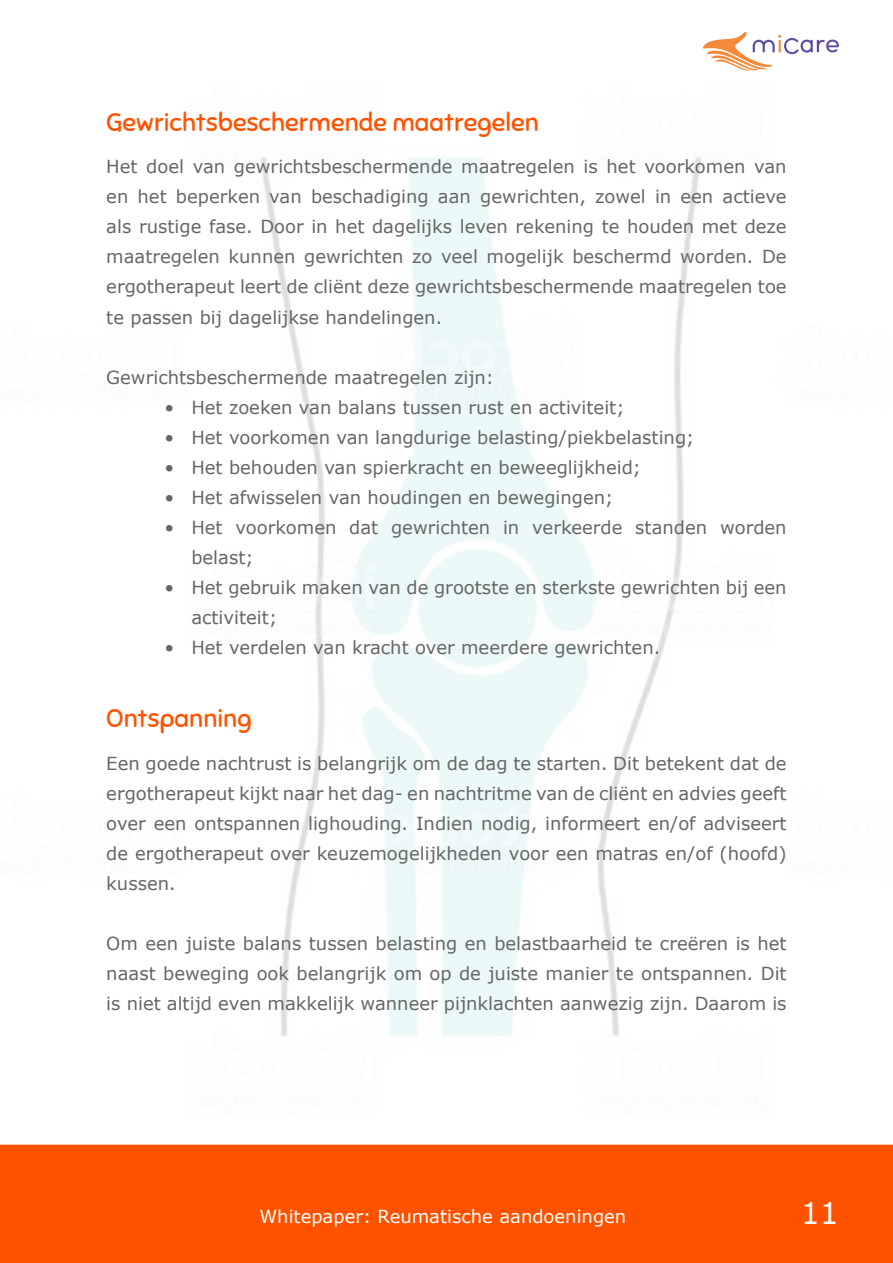
<style>
.page{position:relative;width:893px;height:1263px;background:#fff}
.page>*{position:absolute;margin:0;border:0;box-sizing:border-box;transform-origin:0 0}
.t1{font:30px "Verdana";color:#fff}
.t2{font:25.5px "Sniglet";color:#ff5200}
.t3{font:18px/30px "Verdana";color:#666;text-align:justify}
.t4{font:18px "Verdana";color:#fff}
</style>
<div class="page">
<div style="left:0;top:1144px;width:893px;height:119px;background:#ff5200"></div>
<img style="left:260px;top:32px;width:579px;height:1004px">
<h2 class="t2" style="left:106px;top:106px;width:434px">Gewrichtsbeschermende maatregelen</h2>
<p class="t3" style="left:106px;top:152px;width:682px">Het doel van gewrichtsbeschermende maatregelen is het voorkomen van en het beperken van beschadiging aan gewrichten, zowel in een actieve als rustige fase. Door in het dagelijks leven rekening te houden met deze maatregelen kunnen gewrichten zo veel mogelijk beschermd worden. De ergotherapeut leert de cliënt deze gewrichtsbeschermende maatregelen toe te passen bij dagelijkse handelingen.</p>
<p class="t3" style="left:106px;top:362px;width:389px">Gewrichtsbeschermende maatregelen zijn:</p>
<p class="t3" style="left:164px;top:392px;width:462px">• Het zoeken van balans tussen rust en activiteit;</p>
<p class="t3" style="left:164px;top:422px;width:532px">• Het voorkomen van langdurige belasting/piekbelasting;</p>
<p class="t3" style="left:164px;top:452px;width:478px">• Het behouden van spierkracht en beweeglijkheid;</p>
<p class="t3" style="left:164px;top:482px;width:451px">• Het afwisselen van houdingen en bewegingen;</p>
<p class="t3" style="left:191px;top:512px;width:597px;text-indent:-27px">• Het voorkomen dat gewrichten in verkeerde standen worden belast;</p>
<p class="t3" style="left:191px;top:572px;width:597px;text-indent:-27px">• Het gebruik maken van de grootste en sterkste gewrichten bij een activiteit;</p>
<p class="t3" style="left:164px;top:632px;width:497px">• Het verdelen van kracht over meerdere gewrichten.</p>
<h2 class="t2" style="left:106px;top:703px;width:147px">Ontspanning</h2>
<p class="t3" style="left:106px;top:748px;width:682px">Een goede nachtrust is belangrijk om de dag te starten. Dit betekent dat de ergotherapeut kijkt naar het dag- en nachtritme van de cliënt en advies geeft over een ontspannen lighouding. Indien nodig, informeert en/of adviseert de ergotherapeut over keuzemogelijkheden voor een matras en/of (hoofd) kussen.</p>
<p class="t3" style="left:106px;top:928px;width:682px">Om een juiste balans tussen belasting en belastbaarheid te creëren is het naast beweging ook belangrijk om op de juiste manier te ontspannen. Dit is niet altijd even makkelijk wanneer pijnklachten aanwezig zijn. Daarom is</p>
<p class="t4" style="left:259px;top:1204px;width:368px">Whitepaper: Reumatische aandoeningen</p>
<h1 class="t1" style="left:801px;top:1192px;width:40px">11</h1>
</div>
